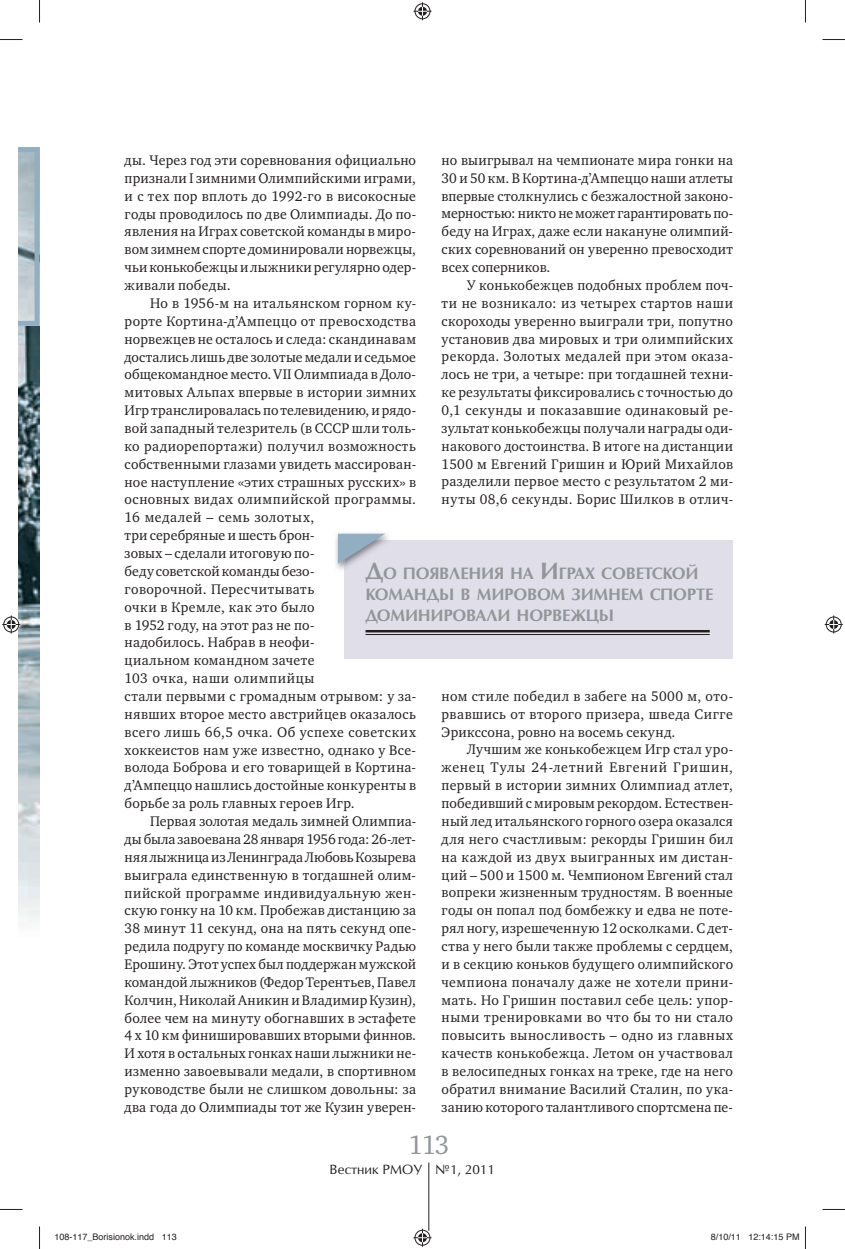
<style>
.page{position:relative;width:845px;height:1249px;background:#fff}
.page>*{position:absolute;margin:0;border:0;box-sizing:border-box;transform-origin:0 0}
.t1{font:27px "Charter ITC";color:#939598}
.t2{font:700 22.5px "Opium New";color:#939598}
.t3{font:700 15.75px/21px "Opium New";letter-spacing:-.015em;color:#939598}
.t4{font:14.25px/17.9px "Charter ITC";letter-spacing:.02em;color:#231f20;text-align:justify}
.t5{font:12.75px "Opium New";color:#231f20}
.t6{font:9px "Helvetica";color:#231f20}
.s1{font-size:22.5px}
.s2{font-size:15.75px}
</style>
<div class="page">
<hr style="left:428px;top:1162px;width:1px;height:68px;background:#231f20">
<div style="left:344px;top:540px;width:389px;height:119px;background:#dfdee9"></div>
<hr style="left:365px;top:630px;width:344px;height:2px;background:#231f20">
<hr style="left:365px;top:634px;width:344px;height:1px;background:#231f20">
<img style="left:336px;top:533px;width:52px;height:37px">
<img style="left:344px;top:540px;width:44px;height:30px">
<img style="left:365px;top:562px;width:23px;height:8px">
<svg style="left:338px;top:533px;width:47px;height:31px"></svg>
<img style="left:18px;top:326px;width:22px;height:596px">
<svg style="left:18px;top:147px;width:22px;height:179px;background:#acbdc6"></svg>
<svg style="left:0;top:39px;width:22px;height:1px"></svg>
<svg style="left:822px;top:39px;width:22px;height:1px"></svg>
<svg style="left:0;top:1209px;width:22px;height:1px"></svg>
<svg style="left:822px;top:1209px;width:22px;height:1px"></svg>
<svg style="left:39px;top:0;width:1px;height:23px"></svg>
<svg style="left:39px;top:1226px;width:1px;height:22px"></svg>
<svg style="left:805px;top:0;width:1px;height:23px"></svg>
<svg style="left:805px;top:1226px;width:1px;height:22px"></svg>
<svg style="left:413px;top:2px;width:18px;height:18px"></svg>
<svg style="left:413px;top:1228px;width:18px;height:18px"></svg>
<svg style="left:2px;top:615px;width:18px;height:18px"></svg>
<svg style="left:824px;top:615px;width:18px;height:18px"></svg>
<p class="t4" style="left:125px;top:152px;width:293px">ды. Через год эти соревнования официально признали I зимними Олимпийскими играми, и с тех пор вплоть до 1992-го в високосные годы проводилось по две Олимпиады. До по&shy;явления на Играх советской команды в миро&shy;вом зимнем спорте доминировали норвежцы, чьи конькобежцы и лыжники регулярно одер&shy;живали победы.</p>
<p class="t4" style="left:125px;top:295px;width:293px;text-align:left;text-indent:26px">Но в 1956-м на итальянском горном ку&shy;рорте Кортина-д’Ампеццо от превосходства норвежцев не осталось и следа: скандинавам достались лишь две золотые медали и седьмое общекомандное место. VII Олимпиада в Доло&shy;митовых Альпах впервые в истории зимних Игр транслировалась по телевидению, и рядо&shy;вой западный телезритель (в СССР шли толь&shy;ко радиорепортажи) получил возможность собственными глазами увидеть массирован&shy;ное наступление «этих страшных русских» в основных видах олимпийской программы.<br>16 медалей – семь золотых,<br>три серебряные и шесть брон-<br>зовых – сделали итоговую по-<br>беду советской команды безо-<br>говорочной. Пересчитывать<br>очки в Кремле, как это было<br>в 1952 году, на этот раз не по-<br>надобилось. Набрав в неофи-<br>циальном командном зачете<br>103 очка, наши олимпийцы<br>стали первыми с громадным отрывом: у за&shy;нявших второе место австрийцев оказалось всего лишь 66,5 очка. Об успехе советских хоккеистов нам уже известно, однако у Все&shy;волода Боброва и его товарищей в Кортина&shy;д’Ампеццо нашлись достойные конкуренты в борьбе за роль главных героев Игр.</p>
<p class="t4" style="left:125px;top:813px;width:293px;text-indent:26px">Первая золотая медаль зимней Олимпиа&shy;ды была завоевана 28 января 1956 года: 26-лет&shy;няя лыжница из Ленинграда Любовь Козырева выиграла единственную в тогдашней олим&shy;пийской программе индивидуальную жен&shy;скую гонку на 10 км. Пробежав дистанцию за 38 минут 11 секунд, она на пять секунд опе&shy;редила подругу по команде москвичку Радью Ерошину. Этот успех был поддержан мужской командой лыжников (Федор Терентьев, Павел Колчин, Николай Аникин и Владимир Кузин), более чем на минуту обогнавших в эстафете 4 х 10 км финишировавших вторыми финнов.<br>И хотя в остальных гонках наши лыжники не&shy;изменно завоевывали медали, в спортивном руководстве были не слишком довольны: за два года до Олимпиады тот же Кузин уверен-</p>
<p class="t4" style="left:441px;top:152px;width:293px">но выигрывал на чемпионате мира гонки на 30 и 50 км. В Кортина-д’Ампеццо наши атлеты впервые столкнулись с безжалостной законо&shy;мерностью: никто не может гарантировать по&shy;беду на Играх, даже если накануне олимпий&shy;ских соревнований он уверенно превосходит всех соперников.</p>
<p class="t4" style="left:441px;top:277px;width:293px;text-indent:26px">У конькобежцев подобных проблем поч&shy;ти не возникало: из четырех стартов наши скороходы уверенно выиграли три, попутно установив два мировых и три олимпийских рекорда. Золотых медалей при этом оказа&shy;лось не три, а четыре: при тогдашней техни&shy;ке результаты фиксировались с точностью до 0,1 секунды и показавшие одинаковый ре&shy;зультат конькобежцы получали награды оди&shy;накового достоинства. В итоге на дистанции 1500 м Евгений Гришин и Юрий Михайлов разделили первое место с результатом 2 ми&shy;нуты 08,6 секунды. Борис Шилков в отлич-</p>
<p class="t3" style="left:365px;top:564px;width:349px;text-indent:38px">ПОЯВЛЕНИЯ НА <span class="s1">И</span>ГРАХ СОВЕТСКОЙ<br>КОМАНДЫ В МИРОВОМ ЗИМНЕМ СПОРТЕ<br>ДОМИНИРОВАЛИ НОРВЕЖЦЫ</p>
<h2 class="t2" style="left:365px;top:561px;width:33px">Д<span class="s2">О</span></h2>
<p class="t4" style="left:441px;top:688px;width:293px">ном стиле победил в забеге на 5000 м, ото&shy;рвавшись от второго призера, шведа Сигге Эрикссо на, ровно на восемь секунд.</p>
<p class="t4" style="left:441px;top:741px;width:293px;text-indent:26px">Лучшим же конькобежцем Игр стал уро&shy;женец Тулы 24-летний Евгений Гришин, первый в истории зимних Олимпиад атлет, по бедивший с мировым рекордом. Естествен&shy;ный лед итальянского горного озера оказался для него счастливым: рекорды Гришин бил на каждой из двух выигранных им дистан&shy;ций – 500 и 1500 м. Чемпионом Евгений стал вопреки жизненным трудностям. В военные годы он попал под бомбежку и едва не поте&shy;рял ногу, изрешеченную 12 осколками. С дет&shy;ства у него были также проблемы с сердцем, и в секцию коньков будущего олимпийского чемпиона поначалу даже не хотели прини&shy;мать. Но Гришин поставил себе цель: упор&shy;ными тренировками во что бы то ни стало повысить выносливость – одно из главных качеств конькобежца. Летом он участвовал в велосипедных гонках на треке, где на него обратил внимание Василий Сталин, по ука&shy;занию которого талантливого спортсмена пе-</p>
<h1 class="t1" style="left:408px;top:1134px;width:42px">113</h1>
<p class="t5" style="left:329px;top:1163px;width:167px">Вестник РМОУ №1, 2011</p>
<p class="t6" style="left:55px;top:1232px;width:124px">108-117_Borisionok.indd 113</p>
<p class="t6" style="left:710px;top:1232px;width:90px">8/10/11 12:14:15 PM</p>
</div>
